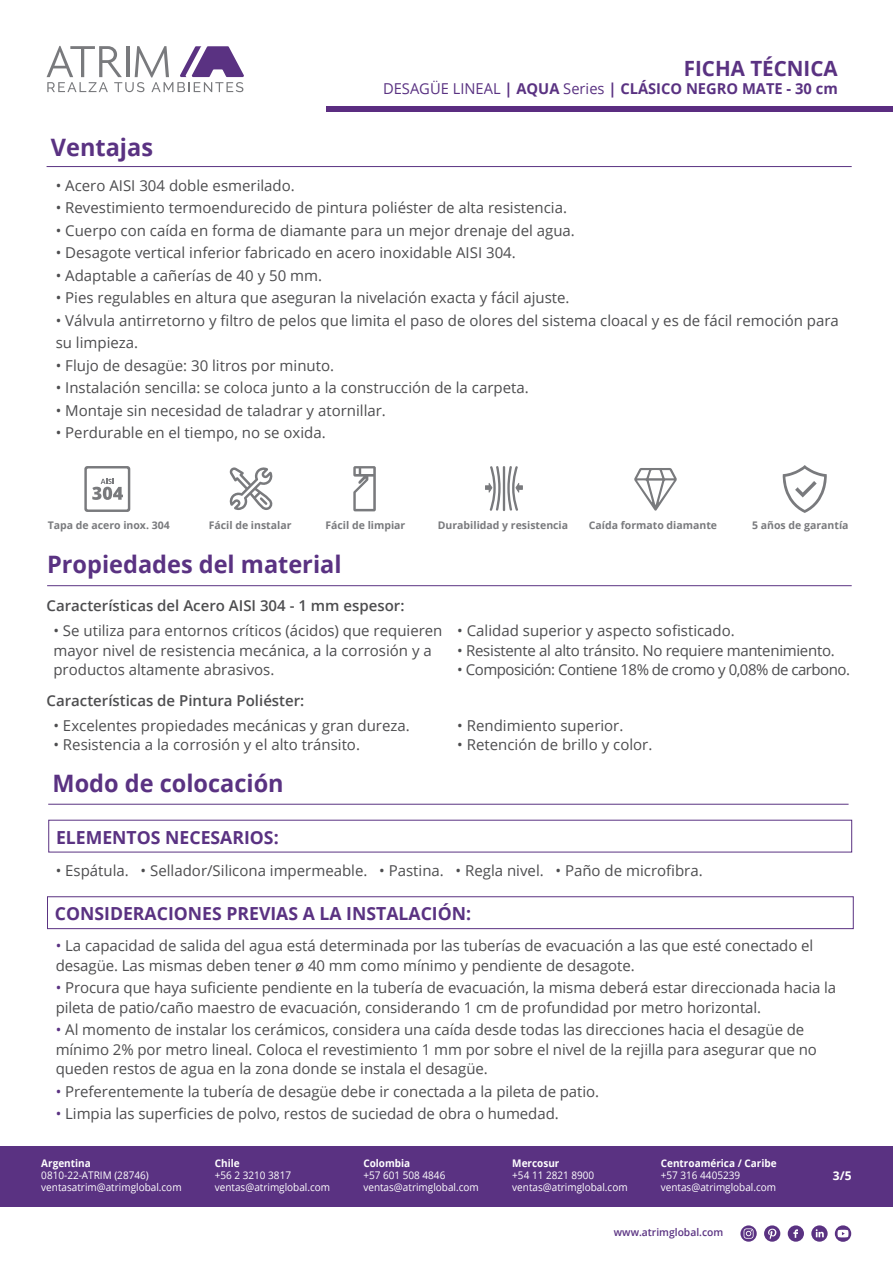
<style>
.page{position:relative;width:893px;height:1263px;background:#fff}
.page>*{position:absolute;margin:0;border:0;box-sizing:border-box;transform-origin:0 0}
.t1{font:700 24px "Open Sans";color:#5a3282}
.t2{font:700 21px "Open Sans";color:#5a3282}
.t3{font:700 18px "Open Sans";color:#5a3282}
.t4{font:15px/19.5px "Open Sans";color:#4d4d4f}
.t5{font:600 15px "Open Sans";color:#4d4d4f}
.t6{font:15px "Open Sans";letter-spacing:-.02em;color:#4d4d4f}
.t7{font:15px "Open Sans";letter-spacing:-.035em;color:#4d4d4f}
.t8{font:700 15px "Open Sans";color:#5a3282}
.t9{font:700 12px "Open Sans";color:#fff}
.t10{font:10.5px/12px "Open Sans";color:#fff;scale:.95 1}
.t11{font:700 10.5px "Open Sans";color:#797a7d}
.t12{font:700 10.5px "Open Sans";color:#fff;scale:.95 1}
.t13{font:600 10.5px "Open Sans";color:#5a3282}
.s1{font-weight:400}
.s2{color:#5a3282}
</style>
<div class="page">
<div style="left:47px;top:896px;width:807px;height:33px;border:1px solid #5a3282"></div>
<hr style="left:47px;top:166px;width:805px;height:1px;background:#5a3282">
<hr style="left:47px;top:585px;width:805px;height:1px;background:#5a3282">
<hr style="left:48px;top:804px;width:801px;height:1px;background:#5a3282">
<svg style="left:47px;top:46px;width:197px;height:46px"></svg>
<div style="left:326px;top:107px;width:567px;height:5px;background:#5b2d81"></div>
<svg style="left:634px;top:468px;width:43px;height:43px"></svg>
<svg style="left:353px;top:466px;width:23px;height:45px"></svg>
<svg style="left:229px;top:467px;width:44px;height:43px"></svg>
<svg style="left:507px;top:466px;width:16px;height:45px"></svg>
<svg style="left:485px;top:466px;width:16px;height:45px"></svg>
<hr style="left:503px;top:466px;width:2px;height:45px;background:#797a7d">
<svg style="left:84px;top:466px;width:46px;height:46px"></svg>
<svg style="left:782px;top:465px;width:45px;height:48px"></svg>
<div style="left:0;top:1146px;width:893px;height:60px;background:#5a3282"></div>
<svg style="left:811px;top:1225px;width:17px;height:17px"></svg>
<svg style="left:788px;top:1225px;width:16px;height:17px"></svg>
<svg style="left:764px;top:1225px;width:16px;height:17px"></svg>
<svg style="left:740px;top:1225px;width:17px;height:17px"></svg>
<svg style="left:835px;top:1225px;width:16px;height:17px"></svg>
<h2 class="t2" style="left:684px;top:53px;width:155px">FICHA TÉCNICA</h2>
<p class="t8" style="left:383px;top:77px;width:456px"><span class="s1">DESAGÜE LINEAL</span> | AQUA <span class="s1">Series</span> | CLÁSICO NEGRO MATE - 30 cm</p>
<h1 class="t1" style="left:51px;top:130px;width:104px">Ventajas</h1>
<p class="t4" style="left:56px;top:175px;width:241px">• Acero AISI 304 doble esmerilado.</p>
<p class="t4" style="left:56px;top:197px;width:513px">• Revestimiento termoendurecido de pintura poliéster de alta resistencia.</p>
<p class="t4" style="left:56px;top:220px;width:521px">• Cuerpo con caída en forma de diamante para un mejor drenaje del agua.</p>
<p class="t4" style="left:56px;top:242px;width:462px">• Desagote vertical inferior fabricado en acero inoxidable AISI 304.</p>
<p class="t4" style="left:56px;top:265px;width:268px">• Adaptable a cañerías de 40 y 50 mm.</p>
<p class="t4" style="left:56px;top:287px;width:515px">• Pies regulables en altura que aseguran la nivelación exacta y fácil ajuste.</p>
<p class="t4" style="left:56px;top:308px;width:785px;line-height:22.5px">• Válvula antirretorno y filtro de pelos que limita el paso de olores del sistema cloacal y es de fácil remoción para su limpieza.</p>
<p class="t4" style="left:56px;top:355px;width:280px">• Flujo de desagüe: 30 litros por minuto.</p>
<p class="t4" style="left:56px;top:377px;width:474px">• Instalación sencilla: se coloca junto a la construcción de la carpeta.</p>
<p class="t4" style="left:56px;top:400px;width:332px">• Montaje sin necesidad de taladrar y atornillar.</p>
<p class="t4" style="left:56px;top:422px;width:272px">• Perdurable en el tiempo, no se oxida.</p>
<p class="t11" style="left:48px;top:518px;width:124px">Tapa de acero inox. 304</p>
<p class="t11" style="left:209px;top:518px;width:84px">Fácil de instalar</p>
<p class="t11" style="left:325px;top:518px;width:81px">Fácil de limpiar</p>
<p class="t11" style="left:438px;top:518px;width:132px">Durabilidad y resistencia</p>
<p class="t11" style="left:589px;top:518px;width:130px">Caída formato diamante</p>
<p class="t11" style="left:752px;top:518px;width:98px">5 años de garantía</p>
<h1 class="t1" style="left:47px;top:548px;width:296px">Propiedades del material</h1>
<p class="t5" style="left:47px;top:595px;width:359px">Características del Acero AISI 304 - 1 mm espesor:</p>
<p class="t4" style="left:53px;top:620px;width:391px">• Se utiliza para entornos críticos (ácidos) que requieren mayor nivel de resistencia mecánica, a la corrosión y a productos altamente abrasivos.</p>
<p class="t4" style="left:457px;top:620px;width:279px">• Calidad superior y aspecto sofisticado.</p>
<p class="t6" style="left:457px;top:640px;width:379px">• Resistente al alto tránsito. No requiere mantenimiento.</p>
<p class="t7" style="left:457px;top:659px;width:394px">• Composición: Contiene 18% de cromo y 0,08% de carbono.</p>
<p class="t5" style="left:47px;top:690px;width:259px">Características de Pintura Poliéster:</p>
<p class="t4" style="left:53px;top:715px;width:358px">• Excelentes propiedades mecánicas y gran dureza.</p>
<p class="t4" style="left:53px;top:735px;width:308px">• Resistencia a la corrosión y el alto tránsito.</p>
<h1 class="t1" style="left:53px;top:766px;width:233px">Modo de colocación</h1>
<p class="t3" style="left:56px;top:824px;width:224px">ELEMENTOS NECESARIOS:</p>
<p class="t4" style="left:457px;top:715px;width:168px">• Rendimiento superior.</p>
<p class="t4" style="left:457px;top:735px;width:197px">• Retención de brillo y color.</p>
<p class="t4" style="left:56px;top:860px;width:648px">• Espátula. • Sellador/Silicona impermeable. • Pastina. • Regla nivel. • Paño de microfibra.</p>
<p class="t3" style="left:55px;top:901px;width:418px">CONSIDERACIONES PREVIAS A LA INSTALACIÓN:</p>
<p class="t4" style="left:56px;top:935px;width:759px"><span class="s2">•</span> La capacidad de salida del agua está determinada por las tuberías de evacuación a las que esté conectado el desagüe. Las mismas deben tener ø 40 mm como mínimo y pendiente de desagote.</p>
<p class="t4" style="left:56px;top:977px;width:782px"><span class="s2">•</span> Procura que haya suficiente pendiente en la tubería de evacuación, la misma deberá estar direccionada hacia la pileta de patio/caño maestro de evacuación, considerando 1 cm de profundidad por metro horizontal.</p>
<p class="t4" style="left:56px;top:1019px;width:763px"><span class="s2">•</span> Al momento de instalar los cerámicos, considera una caída desde todas las direcciones hacia el desagüe de mínimo 2% por metro lineal. Coloca el revestimiento 1 mm por sobre el nivel de la rejilla para asegurar que no queden restos de agua en la zona donde se instala el desagüe.</p>
<p class="t4" style="left:56px;top:1081px;width:545px"><span class="s2">•</span> Preferentemente la tubería de desagüe debe ir conectada a la pileta de patio.</p>
<p class="t4" style="left:56px;top:1103px;width:505px"><span class="s2">•</span> Limpia las superficies de polvo, restos de suciedad de obra o humedad.</p>
<p class="t12" style="left:41px;top:1156px;width:54px">Argentina</p>
<p class="t10" style="left:41px;top:1169px;width:149px">0810-22-ATRIM (28746) ventasatrim@atrimglobal.com</p>
<p class="t12" style="left:215px;top:1156px;width:28px">Chile</p>
<p class="t10" style="left:215px;top:1169px;width:123px">+56 2 3210 3817 ventas@atrimglobal.com</p>
<p class="t12" style="left:363px;top:1156px;width:51px">Colombia</p>
<p class="t10" style="left:363px;top:1169px;width:123px">+57 601 508 4846 ventas@atrimglobal.com</p>
<p class="t12" style="left:661px;top:1156px;width:123px">Centroamérica / Caribe</p>
<p class="t10" style="left:661px;top:1169px;width:123px">+57 316 4405239 ventas@atrimglobal.com</p>
<p class="t13" style="left:614px;top:1225px;width:111px">www.atrimglobal.com</p>
<p class="t12" style="left:512px;top:1156px;width:51px">Mercosur</p>
<p class="t10" style="left:512px;top:1169px;width:123px">+54 11 2821 8900 ventas@atrimglobal.com</p>
<p class="t9" style="left:833px;top:1167px;width:20px">3/5</p>
</div>
